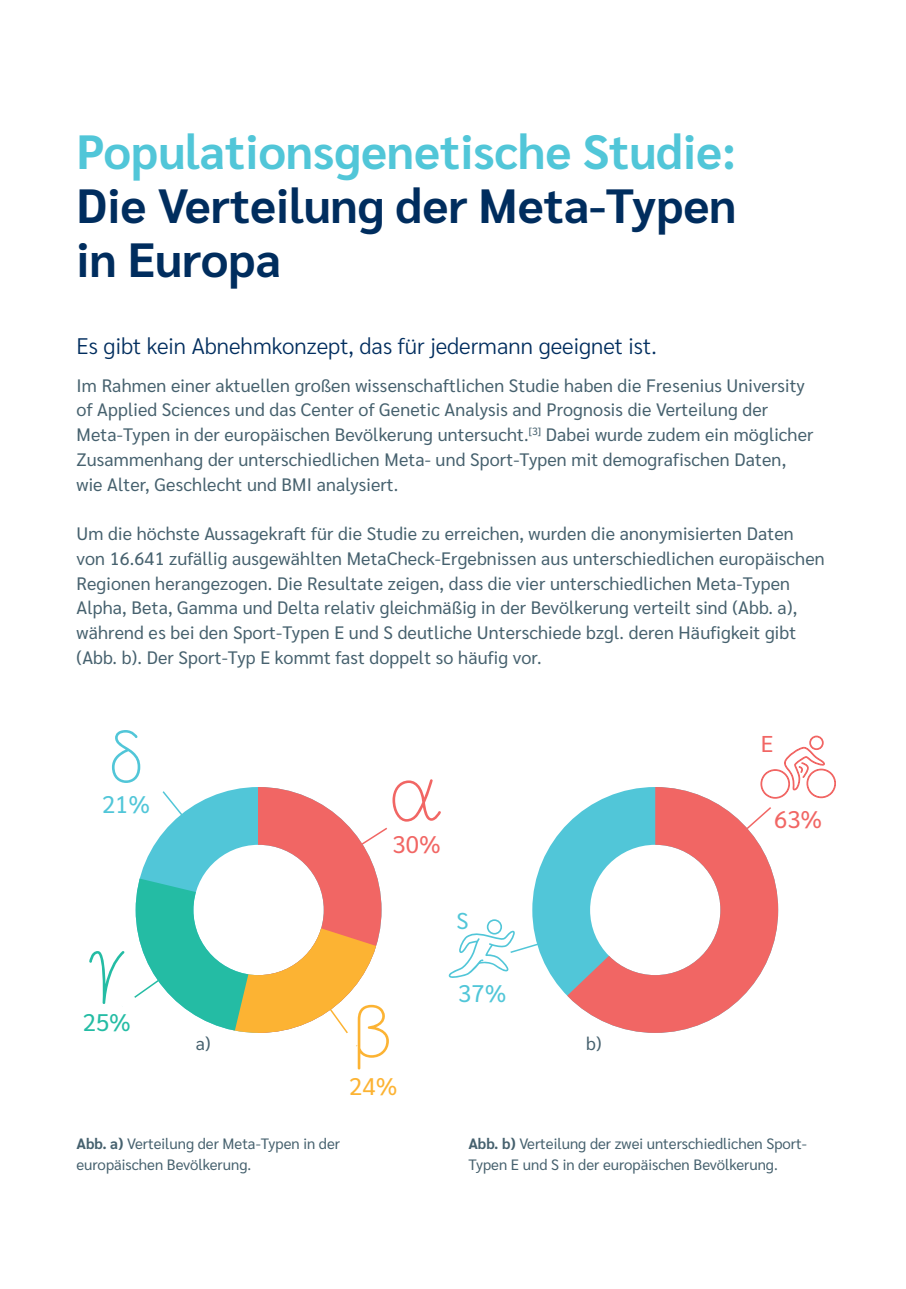
<style>
.page{position:relative;width:906px;height:1289px;background:#fff}
.page>*{position:absolute;margin:0;border:0;box-sizing:border-box;transform-origin:0 0}
.t1{font:700 48px/54px "Sarabun";color:#002d5e}
.t2{font:700 48px "Sarabun";color:#51c6d8}
.t3{font:24px "Sarabun";color:#51c6d8}
.t4{font:24px "Sarabun";color:#f16664}
.t5{font:24px "Sarabun";color:#24bca4}
.t6{font:24px "Sarabun";color:#fcb333}
.t7{font:22.95px "Sarabun";color:#f16664}
.t8{font:22.95px "Sarabun";color:#51c6d8}
.t9{font:300 22.5px "Sarabun";color:#002d5e}
.t10{font:18px/24.8px "Sarabun";letter-spacing:.01em;color:#46616e}
.t11{font:15px/21px "Sarabun";color:#46616e}
.s1{font-weight:700}
</style>
<div class="page">
<svg style="left:553px;top:978px;width:205px;height:54px;fill:#f16664"></svg>
<svg style="left:89px;top:730px;width:352px;height:339px"></svg>
<svg style="left:448px;top:735px;width:388px;height:243px"></svg>
<h1 class="t2" style="left:77px;top:124px;width:661px">Populationsgenetische Studie:</h1>
<h1 class="t1" style="left:77px;top:179px;width:661px">Die Verteilung der Meta-Typen in Europa</h1>
<p class="t9" style="left:77px;top:333px;width:581px">Es gibt kein Abnehmkonzept, das für jedermann geeignet ist.</p>
<p class="t10" style="left:76px;top:373px;width:738px">Im Rahmen einer aktuellen großen wissenschaftlichen Studie haben die Fresenius University of Applied Sciences und das Center of Genetic Analysis and Prognosis die Verteilung der Meta--Typen in der europäischen Bevölkerung untersucht.<sup>[3]</sup> Dabei wurde zudem ein möglicher Zusammenhang der unterschiedlichen Meta- und Sport-Typen mit demografischen Daten, wie Alter, Geschlecht und BMI analysiert.</p>
<p class="t10" style="left:76px;top:521px;width:750px">Um die höchste Aussagekraft für die Studie zu erreichen, wurden die anonymisierten Daten von 16.641 zufällig ausgewählten MetaCheck-Ergebnissen aus unterschiedlichen europäischen Regionen herangezogen. Die Resultate zeigen, dass die vier unterschiedlichen Meta-Typen Alpha, Beta, Gamma und Delta relativ gleichmäßig in der Bevölkerung verteilt sind (Abb. a), während es bei den Sport-Typen E und S deutliche Unterschiede bzgl. deren Häufigkeit gibt (Abb. b). Der Sport-Typ E kommt fast doppelt so häufig vor.</p>
<h2 class="t3" style="left:102px;top:790px;width:50px">21%</h2>
<h2 class="t5" style="left:83px;top:1009px;width:50px">25%</h2>
<p class="t10" style="left:196px;top:1031px;width:16px">a)</p>
<h2 class="t4" style="left:392px;top:830px;width:50px">30%</h2>
<p class="t8" style="left:456px;top:907px;width:14px">S</p>
<h2 class="t3" style="left:458px;top:980px;width:50px">37%</h2>
<h2 class="t6" style="left:349px;top:1072px;width:50px">24%</h2>
<p class="t10" style="left:586px;top:1031px;width:17px">b)</p>
<p class="t7" style="left:760px;top:731px;width:14px">E</p>
<h2 class="t4" style="left:774px;top:805px;width:50px">63%</h2>
<p class="t11" style="left:76px;top:1133px;width:265px"><span class="s1">Abb. a)</span> Verteilung der Meta-Typen in der europäischen Bevölkerung.</p>
<p class="t11" style="left:468px;top:1133px;width:339px"><span class="s1">Abb. b)</span> Verteilung der zwei unterschiedlichen Sport-<br>Typen E und S in der europäischen Bevölkerung.</p>
</div>
